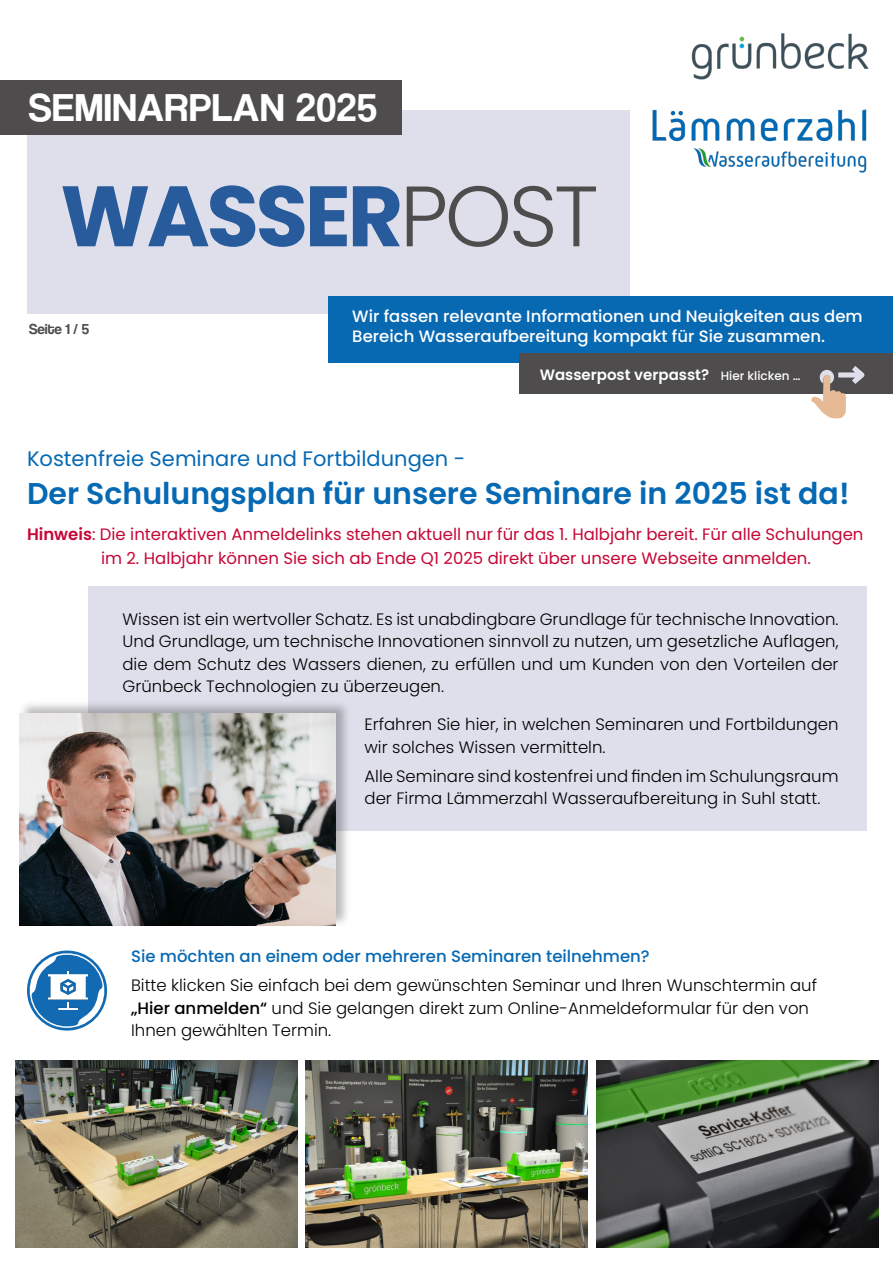
<style>
.page{position:relative;width:893px;height:1263px;background:#fff}
.page>*{position:absolute;margin:0;border:0;box-sizing:border-box;transform-origin:0 0}
.t1{font:700 85.5px "Poppins";letter-spacing:-.04em;color:#275b9b}
.t2{font:40.5px "Coolvetica Rg";letter-spacing:.03em;color:#fff}
.t3{font:600 30px "Poppins";color:#0669b3}
.t4{font:21px "Poppins";color:#0669b3}
.t5{font:300 16.5px/22.5px "Poppins";color:#000}
.t6{font:16.5px/24px "Poppins";color:#c50736}
.t7{font:500 16.5px/19.8px "Poppins";color:#fff}
.t8{font:500 16.5px "Poppins";color:#0669b3}
.t9{font:600 15px "Poppins";color:#fff}
.t10{font:15px "Coolvetica Rg";color:#4e4c4c}
.s1{font-weight:300;color:#4e4c4c}
.s2{font-weight:500;font-size:12px}
.s3{font-weight:600}
.s4{font-weight:500}
</style>
<div class="page">
<div style="left:89px;top:586px;width:778px;height:244px;background:#dedfea"></div>
<img style="left:15px;top:1060px;width:283px;height:187px">
<svg style="left:27px;top:950px;width:80px;height:81px"></svg>
<img style="left:49px;top:971px;width:38px;height:39px">
<img style="left:305px;top:1060px;width:283px;height:187px">
<img style="left:597px;top:1060px;width:282px;height:187px">
<div style="left:18px;top:699px;width:334px;height:229px;background:#000;opacity:.27"></div>
<img style="left:19px;top:713px;width:317px;height:212px">
<img style="left:652px;top:109px;width:215px;height:64px">
<img style="left:691px;top:33px;width:178px;height:47px">
<div style="left:27px;top:110px;width:602px;height:203px;background:#dedfea"></div>
<div style="left:328px;top:296px;width:565px;height:67px;background:#0869b3"></div>
<div style="left:520px;top:354px;width:373px;height:40px;background:#4e4c4c"></div>
<svg style="left:811px;top:366px;width:53px;height:53px"></svg>
<div style="left:0;top:81px;width:402px;height:54px;background:#4e4c4c"></div>
<h2 class="t2" style="left:29px;top:83px;width:349px">SEMINARPLAN 2025</h2>
<h1 class="t1" style="left:60px;top:167px;width:540px">WASSER<span class="s1">POST</span></h1>
<p class="t10" style="left:29px;top:320px;width:61px">Seite 1 / 5</p>
<p class="t7" style="left:352px;top:306px;width:512px">Wir fassen relevante Informationen und Neuigkeiten aus dem<br>Bereich Wasseraufbereitung kompakt für Sie zusammen.</p>
<p class="t9" style="left:540px;top:366px;width:262px">Wasserpost verpasst? <span class="s2">Hier klicken …</span></p>
<p class="t4" style="left:27px;top:447px;width:440px">Kostenfreie Seminare und Fortbildungen -</p>
<h3 class="t3" style="left:27px;top:476px;width:824px">Der Schulungsplan für unsere Seminare in 2025 ist da!</h3>
<p class="t6" style="left:101px;top:522px;width:764px;text-indent:-74px"><span class="s3">Hinweis</span>: Die interaktiven Anmeldelinks stehen aktuell nur für das 1. Halbjahr bereit. Für alle Schulungen im 2. Halbjahr können Sie sich ab Ende Q1 2025 direkt über unsere Webseite anmelden.</p>
<p class="t5" style="left:122px;top:608px;width:718px;text-align:justify">Wissen ist ein wertvoller Schatz. Es ist unabdingbare Grundlage für technische Innovation.<br>Und Grundlage, um technische Innovationen sinnvoll zu nutzen, um gesetzliche Auflagen, die dem Schutz des Wassers dienen, zu erfüllen und um Kunden von den Vorteilen der Grünbeck Technologien zu überzeugen.</p>
<p class="t5" style="left:364px;top:713px;width:476px">Erfahren Sie hier, in welchen Seminaren und Fortbildungen wir solches Wissen vermitteln.</p>
<p class="t5" style="left:364px;top:765px;width:475px">Alle Seminare sind kostenfrei und finden im Schulungsraum der Firma Lämmerzahl Wasseraufbereitung in Suhl statt.</p>
<p class="t8" style="left:131px;top:947px;width:520px">Sie möchten an einem oder mehreren Seminaren teilnehmen?</p>
<p class="t5" style="left:131px;top:974px;width:687px">Bitte klicken Sie einfach bei dem gewünschten Seminar und Ihren Wunschtermin auf <span class="s4">„Hier anmelden“</span> und Sie gelangen direkt zum Online-Anmeldeformular für den von<br>Ihnen gewählten Termin.</p>
</div>
